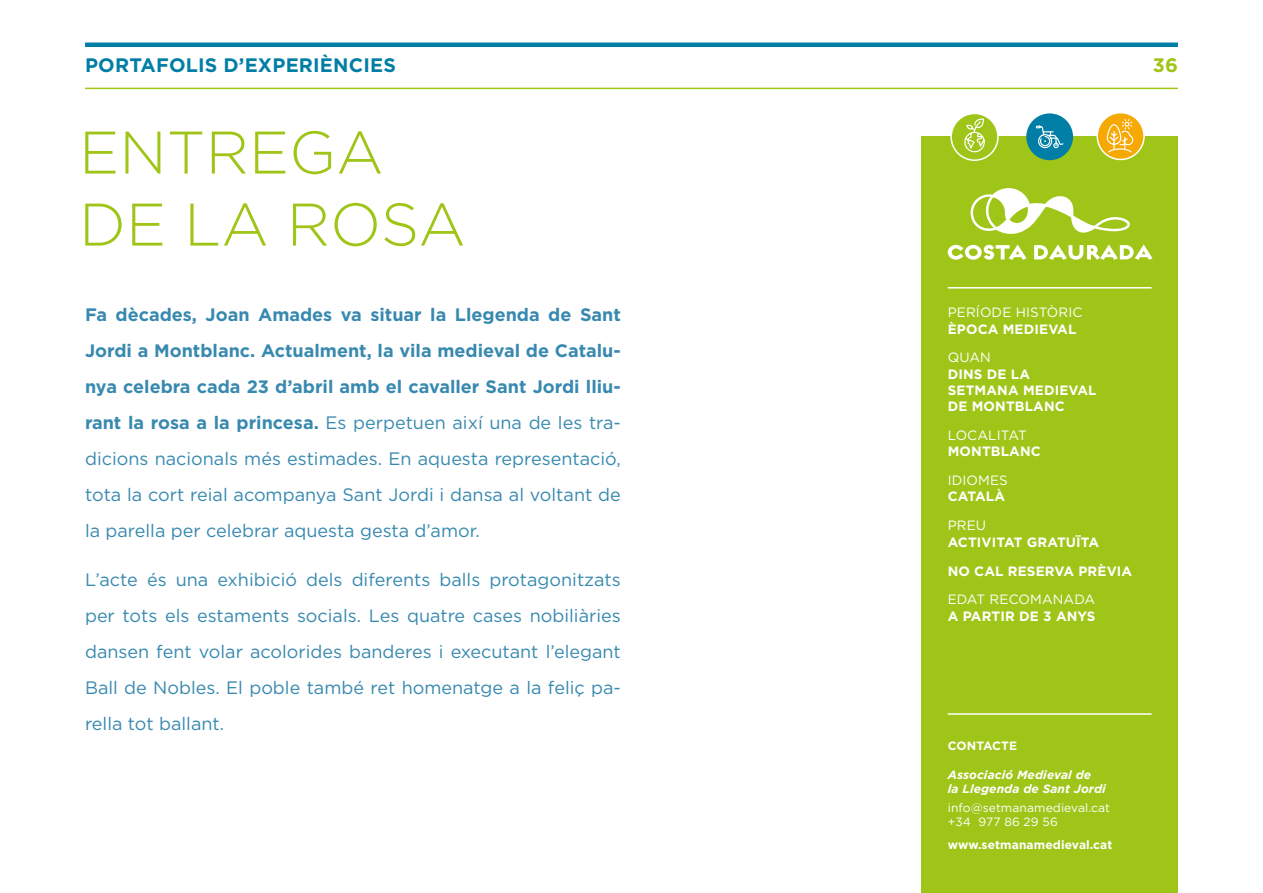
<style>
.page{position:relative;width:1263px;height:893px;background:#fff}
.page>*{position:absolute;margin:0;border:0;box-sizing:border-box;transform-origin:0 0}
.t1{font:300 60px/72px "Gotham";color:#a0c519}
.t2{font:700 19.5px "Gotham";letter-spacing:.01em;color:#007ea6}
.t3{font:700 19.5px "Gotham";color:#a0c519}
.t4{font:18px/36px "Gotham";color:#3889af;text-align:justify}
.t5{font:700 13.5px/16.2px "Gotham";letter-spacing:.01em;color:#fff}
.t6{font:13.5px "Gotham";letter-spacing:.01em;color:#fff}
.t7{font:italic 700 12px/14.4px "Gotham";letter-spacing:.01em;color:#fff}
.t8{font:12px/14.4px "Gotham";letter-spacing:.01em;color:#fff}
.t9{font:700 12px "Gotham";letter-spacing:.01em;color:#fff}
.s1{font-weight:700}
</style>
<div class="page">
<hr style="left:85px;top:43px;width:1093px;height:4px;background:#007ea6">
<hr style="left:85px;top:88px;width:1093px;height:1px;background:#a0c519">
<div style="left:921px;top:137px;width:257px;height:756px;background:#a0c519"></div>
<hr style="left:948px;top:287px;width:203px;height:2px;background:#fff">
<svg style="left:948px;top:244px;width:78px;height:16px"></svg>
<svg style="left:1034px;top:244px;width:118px;height:16px"></svg>
<svg style="left:970px;top:188px;width:160px;height:46px"></svg>
<div style="left:951px;top:113px;width:47px;height:47px;background:#a0c519;border-radius:50%"></div>
<div style="left:950px;top:113px;width:49px;height:48px;border:2px solid #fff;border-radius:50%"></div>
<svg style="left:964px;top:117px;width:21px;height:36px"></svg>
<div style="left:1026px;top:113px;width:47px;height:47px;background:#007ea6;border-radius:50%"></div>
<svg style="left:1035px;top:115px;width:29px;height:34px"></svg>
<div style="left:1097px;top:113px;width:47px;height:46px;background:#f6a803;border-radius:50%"></div>
<div style="left:1096px;top:112px;width:49px;height:48px;border:2px solid #fff;border-radius:50%"></div>
<svg style="left:1106px;top:120px;width:28px;height:34px"></svg>
<hr style="left:948px;top:713px;width:203px;height:2px;background:#fff">
<p class="t2" style="left:85px;top:53px;width:312px">PORTAFOLIS D’EXPERIÈNCIES</p>
<p class="t3" style="left:1153px;top:53px;width:27px">36</p>
<h1 class="t1" style="left:79px;top:115px;width:388px">ENTREGA<br>DE LA ROSA</h1>
<p class="t4" style="left:85px;top:296px;width:537px"><span class="s1">Fa dècades, Joan Amades va situar la Llegenda de Sant Jordi a Montblanc. Actualment, la vila medieval de Catalu&shy;nya celebra cada 23 d’abril amb el cavaller Sant Jordi lliu&shy;rant la rosa a la princesa.</span> Es perpetuen així una de les tra&shy;dicions nacionals més estimades. En aquesta representació, tota la cort reial acompanya Sant Jordi i dansa al voltant de la parella per celebrar aquesta gesta d’amor.</p>
<p class="t4" style="left:85px;top:561px;width:537px">L’acte és una exhibició dels diferents balls protagonitzats per tots els estaments socials. Les quatre cases nobiliàries dansen fent volar acolorides banderes i executant l’elegant Ball de Nobles. El poble també ret homenatge a la feliç pa&shy;rella tot ballant.</p>
<p class="t6" style="left:948px;top:304px;width:136px">PERÍODE HISTÒRIC</p>
<p class="t5" style="left:948px;top:321px;width:130px">ÈPOCA MEDIEVAL</p>
<p class="t6" style="left:948px;top:349px;width:45px">QUAN</p>
<p class="t5" style="left:948px;top:366px;width:150px">DINS DE LA<br>SETMANA MEDIEVAL<br>DE MONTBLANC</p>
<p class="t6" style="left:948px;top:427px;width:81px">LOCALITAT</p>
<p class="t5" style="left:948px;top:443px;width:95px">MONTBLANC</p>
<p class="t6" style="left:948px;top:472px;width:62px">IDIOMES</p>
<p class="t5" style="left:948px;top:488px;width:59px">CATALÀ</p>
<p class="t6" style="left:948px;top:517px;width:40px">PREU</p>
<p class="t5" style="left:948px;top:527px;width:186px;line-height:29px">ACTIVITAT GRATUÏTA<br>NO CAL RESERVA PRÈVIA</p>
<p class="t6" style="left:948px;top:591px;width:149px">EDAT RECOMANADA</p>
<p class="t5" style="left:948px;top:608px;width:149px">A PARTIR DE 3 ANYS</p>
<p class="t9" style="left:948px;top:737px;width:71px">CONTACTE</p>
<p class="t7" style="left:948px;top:767px;width:160px">Associació Medieval de<br>la Llegenda de Sant Jordi</p>
<p class="t8" style="left:948px;top:800px;width:164px">info@setmanamedieval.cat +34 977 86 29 56</p>
<p class="t9" style="left:948px;top:837px;width:166px">www.setmanamedieval.cat</p>
</div>
